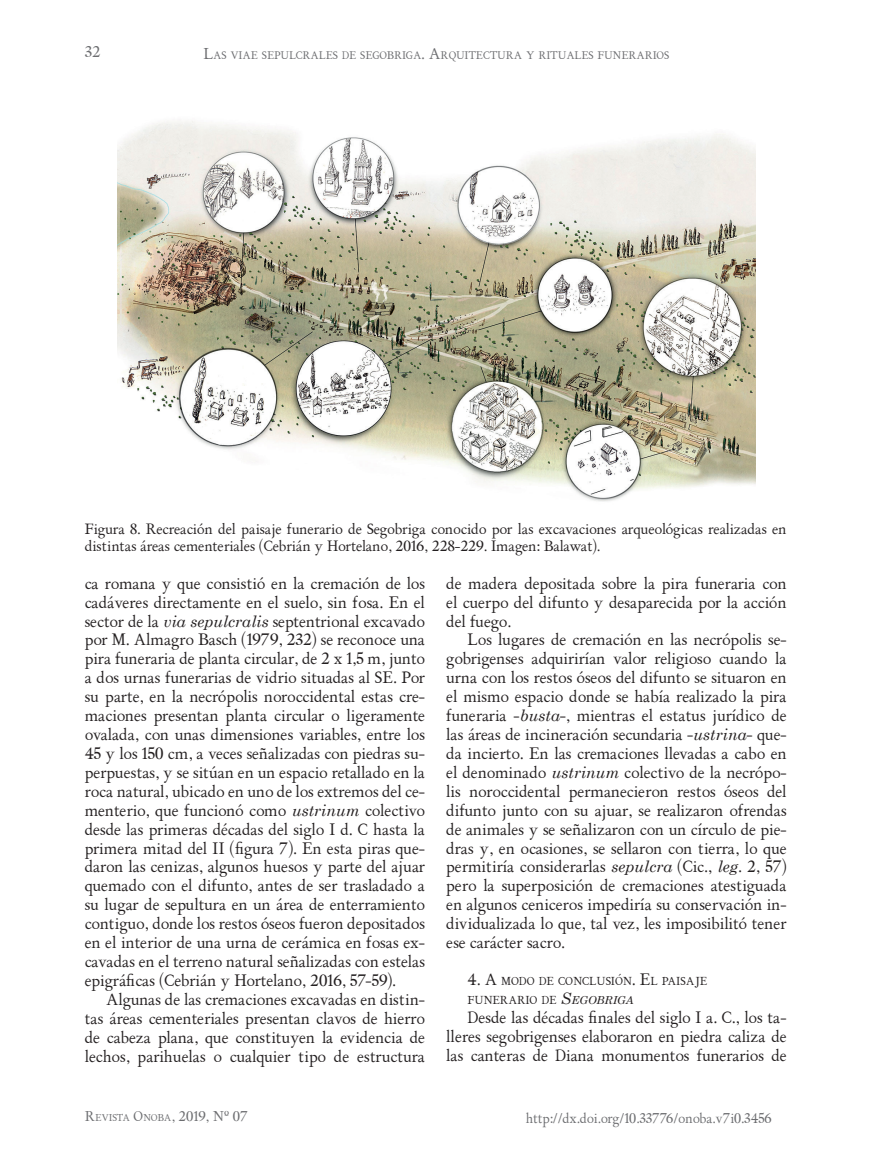
<style>
.page{position:relative;width:872px;height:1170px;background:#fff}
.page>*{position:absolute;margin:0;border:0;box-sizing:border-box;transform-origin:0 0}
.Texto_G{font:15.75px/18.9px "ALPHABETUM Unicode";color:#231f20;text-align:justify}
.t1{font:15px "ALPHABETUM Unicode";color:#6c6d70}
.Pie_de_foto{font:14.25px/17.1px "ALPHABETUM Unicode";color:#231f20}
.t2{font:13.5px "ALPHABETUM Unicode";color:#6c6d70}
.N_1{font:10.95px "ALPHABETUM Unicode";color:#231f20}
.t3{font:10.5px "ALPHABETUM Unicode";color:#6c6d70}
.t4{font:9.45px "ALPHABETUM Unicode";color:#6c6d70}
.s1{font-size:15px}
.s2{font-style:italic}
.s3{font-size:15.75px}
.s4{font-style:italic;font-size:15.75px}
.s5{font-size:13.5px}
</style>
<div class="page">
<img style="left:117px;top:121px;width:638px;height:381px">
<p class="t1" style="left:85px;top:42px;width:17px">32</p>
<p class="t3" style="left:204px;top:48px;width:467px"><span class="s1">L</span>AS VIAE SEPULCRALES DE SEGOBRIGA<span class="s1">. A</span>RQUITECTURA Y RITUALES FUNERARIOS</p>
<p class="Pie_de_foto" style="left:85px;top:520px;width:703px">Figura 8. Recreación del paisaje funerario de Segobriga conocido por las excavaciones arqueológicas realizadas en distintas áreas cementeriales (Cebrián y Hortelano, 2016, 228-229. Imagen: Balawat).</p>
<p class="Texto_G" style="left:85px;top:574px;width:342px">ca romana y que consistió en la cremación de los cadáveres directamente en el suelo, sin fosa. En el sector de la <span class="s2">via sepulcralis</span> septentrional excavado por M. Almagro Basch (1979, 232) se reconoce una pira funeraria de planta circular, de 2 x 1,5 m, junto a dos urnas funerarias de vidrio situadas al SE. Por su parte, en la necrópolis noroccidental estas cre&shy;maciones presentan planta circular o ligeramente ovalada, con unas dimensiones variables, entre los 45 y los 150 cm, a veces señalizadas con piedras su&shy;perpuestas, y se sitúan en un espacio retallado en la roca natural, ubicado en uno de los extremos del ce&shy;menterio, que funcionó como <span class="s2">ustrinum</span> colectivo desde las primeras décadas del siglo I d. C hasta la primera mitad del II (figura 7). En esta piras que&shy;daron las cenizas, algunos huesos y parte del ajuar quemado con el difunto, antes de ser trasladado a su lugar de sepultura en un área de enterramiento contiguo, donde los restos óseos fueron depositados en el interior de una urna de cerámica en fosas ex&shy;cavadas en el terreno natural señalizadas con estelas epigráficas (Cebrián y Hortelano, 2016, 57-59).</p>
<p class="Texto_G" style="left:85px;top:990px;width:342px;text-indent:21px">Algunas de las cremaciones excavadas en distin&shy;tas áreas cementeriales presentan clavos de hierro de cabeza plana, que constituyen la evidencia de lechos, parihuelas o cualquier tipo de estructura</p>
<p class="Texto_G" style="left:446px;top:574px;width:342px">de madera depositada sobre la pira funeraria con el cuerpo del difunto y desaparecida por la acción del fuego.</p>
<p class="Texto_G" style="left:446px;top:631px;width:342px;text-indent:21px">Los lugares de cremación en las necrópolis se&shy;gobrigenses adquirirían valor religioso cuando la urna con los restos óseos del difunto se situaron en el mismo espacio donde se había realizado la pira funeraria -<span class="s2">busta</span>-, mientras el estatus jurídico de las áreas de incineración secundaria -<span class="s2">ustrina</span>- que&shy;da incierto. En las cremaciones llevadas a cabo en el denominado <span class="s2">ustrinum</span> colectivo de la necrópo&shy;lis noroccidental permanecieron restos óseos del difunto junto con su ajuar, se realizaron ofrendas de animales y se señalizaron con un círculo de pie&shy;dras y, en ocasiones, se sellaron con tierra, lo que permitiría considerarlas <span class="s2">sepulcra</span> (Cic., <span class="s2">leg</span>. 2, 57) pero la superposición de cremaciones atestiguada en algunos ceniceros impediría su conservación in&shy;dividualizada lo que, tal vez, les imposibilitó tener ese carácter sacro.</p>
<p class="N_1" style="left:468px;top:973px;width:241px"><span class="s3">4. A</span> MODO DE CONCLUSIÓN<span class="s3">. E</span>L PAISAJE</p>
<p class="N_1" style="left:468px;top:992px;width:167px">FUNERARIO DE <span class="s4">S</span><span class="s2">EGOBRIGA</span></p>
<p class="Texto_G" style="left:446px;top:1008px;width:342px;text-indent:21px">Desde las décadas finales del siglo I a. C., los ta&shy;lleres segobrigenses elaboraron en piedra caliza de las canteras de Diana monumentos funerarios de</p>
<p class="t4" style="left:85px;top:1111px;width:165px"><span class="s5">R</span>EVISTA <span class="s5">O</span>NOBA<span class="s5">, 2019, Nº 07</span></p>
<p class="t2" style="left:526px;top:1109px;width:247px">http://dx.doi.org/10.33776/onoba.v7i0.3456</p>
</div>
